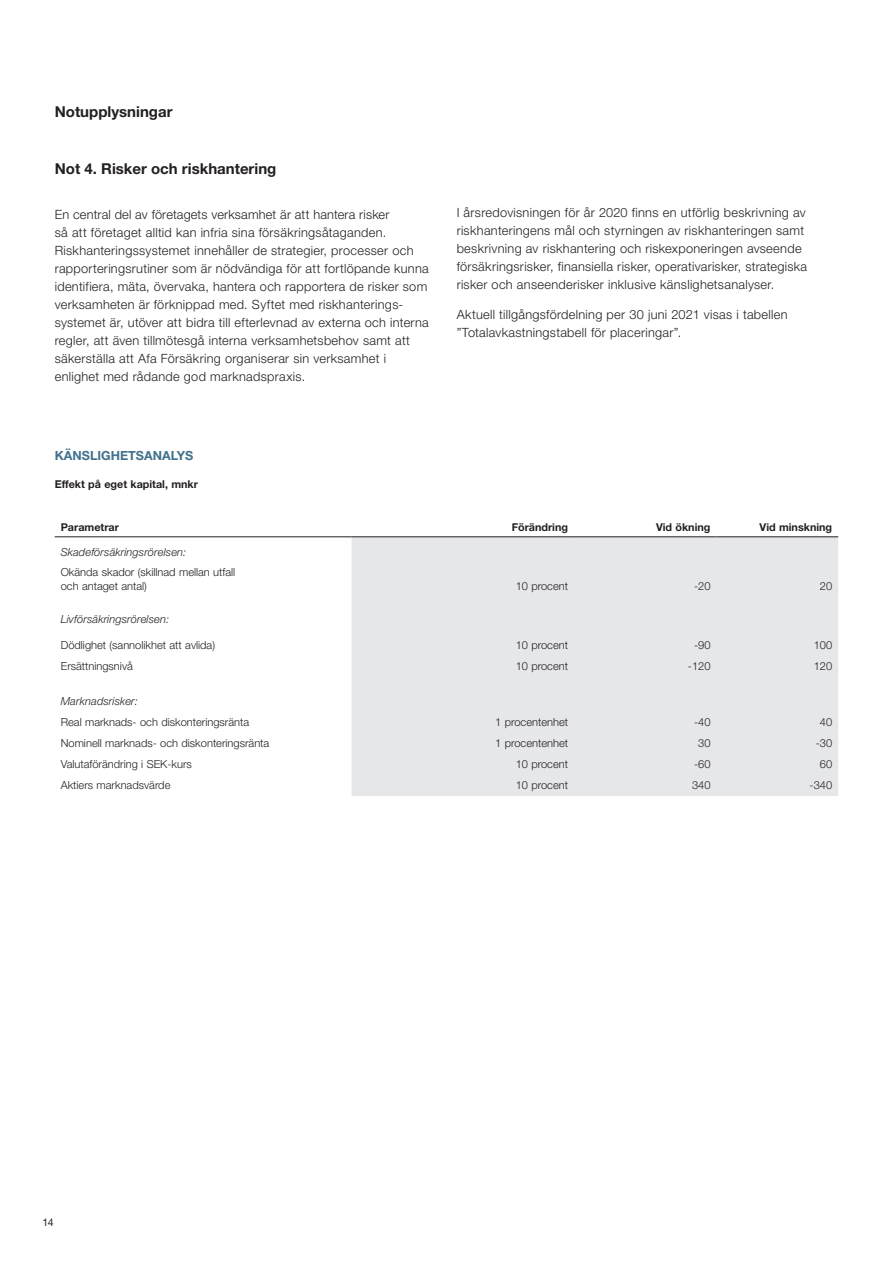
<style>
.page{position:relative;width:893px;height:1263px;background:#fff}
.page>*{position:absolute;margin:0;border:0;box-sizing:border-box;transform-origin:0 0}
.NOT_Rubrik_2{font:700 15px "Helvetica Neue LT Std";color:#231f20}
.Bröd_Förvaltning_NY{font:300 12.75px/18px "Helvetica Neue LT Std";letter-spacing:.025em;color:#231f20}
.Rubrik_3_Förvaltning{font:700 12.6px "Helvetica Neue LT Std";color:#41718c}
.NOT_TABELL_Bröd{font:300 11.1px "Helvetica Neue LT Std";color:#231f20}
.NOT_TABELL_kurs{font:italic 300 11.1px "Helvetica Neue LT Std";letter-spacing:.01em;color:#231f20}
.NOT_TABELL_FET{font:700 10.8px "Helvetica Neue LT Std";color:#231f20}
.t1{font:10.5px "Helvetica Neue LT Std";color:#231f20}
</style>
<div class="page">
<div style="left:351px;top:537px;width:487px;height:259px;background:#e6e7e9"></div>
<hr style="left:55px;top:536px;width:296px;height:1px;background:#231f20">
<hr style="left:351px;top:536px;width:223px;height:1px;background:#231f20">
<hr style="left:574px;top:536px;width:142px;height:1px;background:#231f20">
<hr style="left:716px;top:536px;width:122px;height:1px;background:#231f20">
<p class="NOT_Rubrik_2" style="left:55px;top:102px;width:119px">Notupplysningar</p>
<p class="NOT_Rubrik_2" style="left:55px;top:160px;width:223px">Not 4. Risker och riskhantering</p>
<p class="Bröd_Förvaltning_NY" style="left:55px;top:206px;width:376px">En central del av företagets verksamhet är att hantera risker<br>så att företaget alltid kan infria sina försäkringsåtaganden.<br>Riskhanteringssystemet innehåller de strategier, processer och rapporteringsrutiner som är nödvändiga för att fortlöpande kunna identifiera, mäta, övervaka, hantera och rapportera de risker som verksamheten är förknippad med. Syftet med riskhanterings&shy;systemet är, utöver att bidra till efterlevnad av externa och interna regler, att även tillmötesgå interna verksamhetsbehov samt att säkerställa att Afa Försäkring organiserar sin verksamhet i enlighet med rådande god marknadspraxis.</p>
<p class="Bröd_Förvaltning_NY" style="left:457px;top:203px;width:352px">I årsredovisningen för år 2020 finns en utförlig beskrivning av riskhanteringens mål och styrningen av riskhanteringen samt beskrivning av riskhantering och riskexponeringen avseende försäkringsrisker, finansiella risker, operativarisker, strategiska risker och anseenderisker inklusive känslighetsanalyser.</p>
<p class="Bröd_Förvaltning_NY" style="left:457px;top:306px;width:332px">Aktuell tillgångsfördelning per 30 juni 2021 visas i tabellen ”Totalavkastningstabell för placeringar”.</p>
<p class="Rubrik_3_Förvaltning" style="left:55px;top:447px;width:140px">KÄNSLIGHETSANALYS</p>
<p class="NOT_TABELL_FET" style="left:55px;top:478px;width:145px">Effekt på eget kapital, mnkr</p>
<p class="NOT_TABELL_FET" style="left:61px;top:520px;width:60px">Parametrar</p>
<p class="NOT_TABELL_FET" style="left:512px;top:520px;width:58px">Förändring</p>
<p class="NOT_TABELL_FET" style="left:656px;top:520px;width:56px">Vid ökning</p>
<p class="NOT_TABELL_FET" style="left:760px;top:520px;width:74px">Vid minskning</p>
<p class="NOT_TABELL_kurs" style="left:61px;top:546px;width:127px">Skadeförsäkringsrörelsen:</p>
<p class="NOT_TABELL_Bröd" style="left:61px;top:565px;width:176px">Okända skador (skillnad mellan utfall</p>
<p class="NOT_TABELL_Bröd" style="left:61px;top:579px;width:88px">och antaget antal)</p>
<p class="NOT_TABELL_Bröd" style="left:516px;top:579px;width:54px">10 procent</p>
<p class="NOT_TABELL_Bröd" style="left:694px;top:579px;width:18px">-20</p>
<p class="NOT_TABELL_Bröd" style="left:820px;top:579px;width:14px">20</p>
<p class="NOT_TABELL_kurs" style="left:61px;top:612px;width:110px">Livförsäkringsrörelsen:</p>
<p class="NOT_TABELL_Bröd" style="left:61px;top:638px;width:156px">Dödlighet (sannolikhet att avlida)</p>
<p class="NOT_TABELL_Bröd" style="left:516px;top:638px;width:54px">10 procent</p>
<p class="NOT_TABELL_Bröd" style="left:694px;top:638px;width:18px">-90</p>
<p class="NOT_TABELL_Bröd" style="left:814px;top:638px;width:20px">100</p>
<p class="NOT_TABELL_Bröd" style="left:61px;top:659px;width:74px">Ersättningsnivå</p>
<p class="NOT_TABELL_Bröd" style="left:516px;top:659px;width:54px">10 procent</p>
<p class="NOT_TABELL_Bröd" style="left:688px;top:659px;width:24px">-120</p>
<p class="NOT_TABELL_Bröd" style="left:814px;top:659px;width:20px">120</p>
<p class="NOT_TABELL_kurs" style="left:61px;top:694px;width:79px">Marknadsrisker:</p>
<p class="NOT_TABELL_Bröd" style="left:61px;top:715px;width:190px">Real marknads- och diskonteringsränta</p>
<p class="NOT_TABELL_Bröd" style="left:495px;top:715px;width:74px">1 procentenhet</p>
<p class="NOT_TABELL_Bröd" style="left:694px;top:715px;width:18px">-40</p>
<p class="NOT_TABELL_Bröd" style="left:820px;top:715px;width:14px">40</p>
<p class="NOT_TABELL_Bröd" style="left:61px;top:736px;width:210px">Nominell marknads- och diskonteringsränta</p>
<p class="NOT_TABELL_Bröd" style="left:495px;top:736px;width:74px">1 procentenhet</p>
<p class="NOT_TABELL_Bröd" style="left:698px;top:736px;width:14px">30</p>
<p class="NOT_TABELL_Bröd" style="left:816px;top:736px;width:18px">-30</p>
<p class="NOT_TABELL_Bröd" style="left:61px;top:757px;width:133px">Valutaförändring i SEK-kurs</p>
<p class="NOT_TABELL_Bröd" style="left:516px;top:757px;width:54px">10 procent</p>
<p class="NOT_TABELL_Bröd" style="left:694px;top:757px;width:18px">-60</p>
<p class="NOT_TABELL_Bröd" style="left:820px;top:757px;width:14px">60</p>
<p class="NOT_TABELL_Bröd" style="left:61px;top:779px;width:111px">Aktiers marknadsvärde</p>
<p class="NOT_TABELL_Bröd" style="left:516px;top:779px;width:54px">10 procent</p>
<p class="NOT_TABELL_Bröd" style="left:692px;top:779px;width:20px">340</p>
<p class="NOT_TABELL_Bröd" style="left:810px;top:779px;width:24px">-340</p>
<p class="t1" style="left:43px;top:1216px;width:13px">14</p>
</div>
